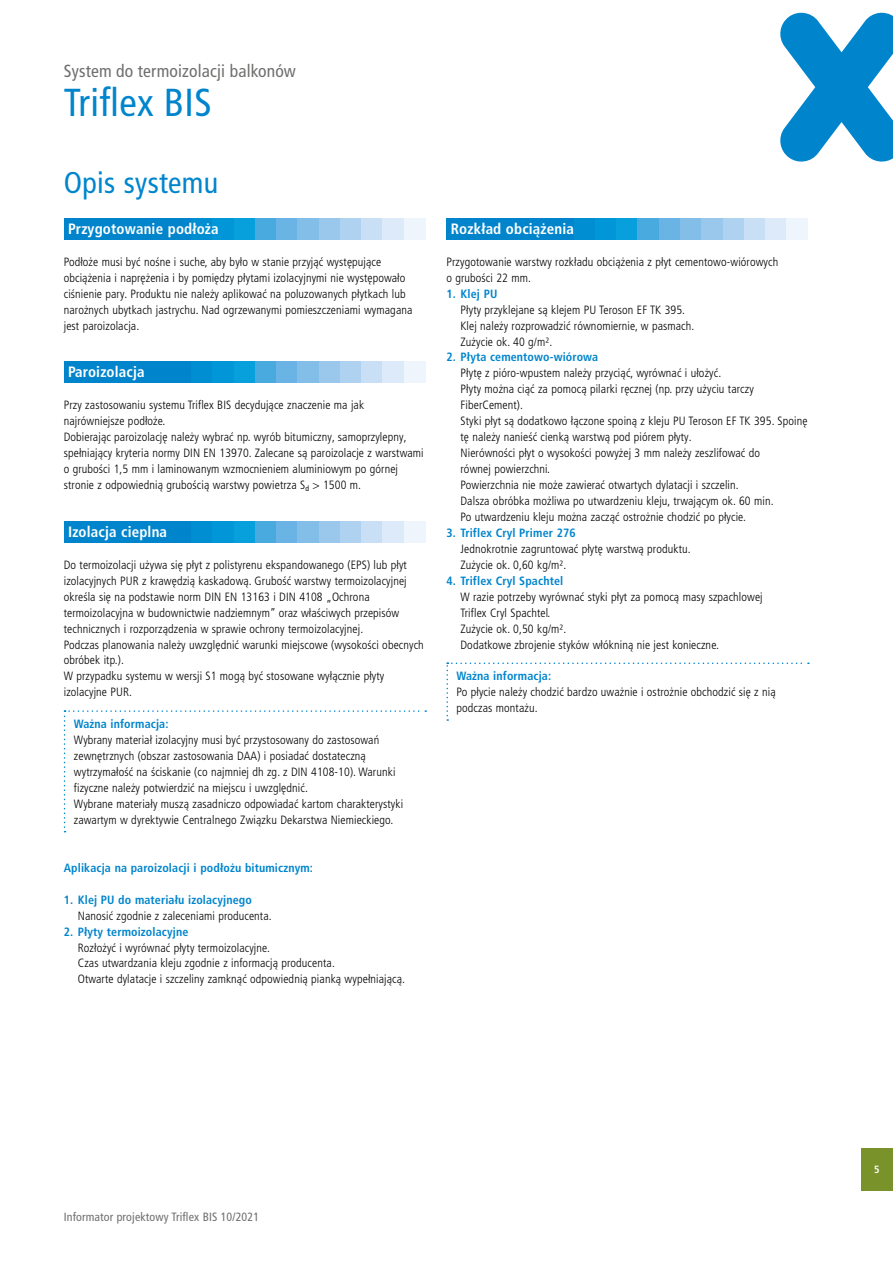
<style>
.page{position:relative;width:893px;height:1263px;background:#fff}
.page>*{position:absolute;margin:0;border:0;box-sizing:border-box;transform-origin:0 0}
.t1{font:condensed 39px "Frutiger LT Pro";letter-spacing:.01em;color:#0085cd}
.t2{font:condensed 30px "Frutiger LT Pro";letter-spacing:.01em;color:#0085cd}
.t3{font:condensed 17.55px "Frutiger LT Pro";letter-spacing:.01em;color:#6f6f6e}
.t4{font:700 condensed 15px "Frutiger LT Pro";letter-spacing:.01em;color:#fff}
.t5{font:300 condensed 12px/15.9px "Frutiger LT Pro";letter-spacing:.01em;color:#000}
.t6{font:700 condensed 12px "Frutiger LT Pro";letter-spacing:.01em;color:#0085cd}
.t7{font:condensed 12px "Frutiger LT Pro";letter-spacing:.01em;color:#6f6f6e}
.t8{font:700 condensed 10.5px "Frutiger LT Pro";color:#fff}
</style>
<div class="page">
<div style="left:861px;top:1148px;width:32px;height:43px;background:#799229"></div>
<svg style="left:780px;top:13px;width:113px;height:149px"></svg>
<svg style="left:446px;top:662px;width:363px;height:59px"></svg>
<div style="left:446px;top:218px;width:128px;height:21px;background:#0085cd"></div>
<div style="left:574px;top:218px;width:21px;height:21px;background:#008ed2"></div>
<div style="left:595px;top:218px;width:22px;height:21px;background:#0096d7"></div>
<div style="left:617px;top:218px;width:21px;height:21px;background:#08a0dc"></div>
<div style="left:638px;top:218px;width:21px;height:21px;background:#49aae0"></div>
<div style="left:659px;top:218px;width:21px;height:21px;background:#69b4e4"></div>
<div style="left:680px;top:218px;width:22px;height:21px;background:#83bee9"></div>
<div style="left:702px;top:218px;width:21px;height:21px;background:#9ac8ec"></div>
<div style="left:723px;top:218px;width:21px;height:21px;background:#afd2f0"></div>
<div style="left:744px;top:218px;width:21px;height:21px;background:#c8dff5"></div>
<div style="left:765px;top:218px;width:22px;height:21px;background:#dceaf9"></div>
<div style="left:787px;top:218px;width:21px;height:21px;background:#eef5fc"></div>
<svg style="left:64px;top:710px;width:362px;height:122px"></svg>
<div style="left:64px;top:218px;width:127px;height:21px;background:#0085cd"></div>
<div style="left:191px;top:218px;width:22px;height:21px;background:#008ed2"></div>
<div style="left:213px;top:218px;width:21px;height:21px;background:#0096d7"></div>
<div style="left:234px;top:218px;width:21px;height:21px;background:#08a0dc"></div>
<div style="left:255px;top:218px;width:21px;height:21px;background:#49aae0"></div>
<div style="left:276px;top:218px;width:22px;height:21px;background:#69b4e4"></div>
<div style="left:298px;top:218px;width:21px;height:21px;background:#83bee9"></div>
<div style="left:319px;top:218px;width:21px;height:21px;background:#9ac8ec"></div>
<div style="left:340px;top:218px;width:21px;height:21px;background:#afd2f0"></div>
<div style="left:361px;top:218px;width:22px;height:21px;background:#c8dff5"></div>
<div style="left:383px;top:218px;width:21px;height:21px;background:#dceaf9"></div>
<div style="left:404px;top:218px;width:21px;height:21px;background:#eef5fc"></div>
<div style="left:64px;top:361px;width:127px;height:22px;background:#0085cd"></div>
<div style="left:191px;top:361px;width:22px;height:22px;background:#008ed2"></div>
<div style="left:213px;top:361px;width:21px;height:22px;background:#0096d7"></div>
<div style="left:234px;top:361px;width:21px;height:22px;background:#08a0dc"></div>
<div style="left:255px;top:361px;width:21px;height:22px;background:#49aae0"></div>
<div style="left:276px;top:361px;width:22px;height:22px;background:#69b4e4"></div>
<div style="left:298px;top:361px;width:21px;height:22px;background:#83bee9"></div>
<div style="left:319px;top:361px;width:21px;height:22px;background:#9ac8ec"></div>
<div style="left:340px;top:361px;width:21px;height:22px;background:#afd2f0"></div>
<div style="left:361px;top:361px;width:22px;height:22px;background:#c8dff5"></div>
<div style="left:383px;top:361px;width:21px;height:22px;background:#dceaf9"></div>
<div style="left:404px;top:361px;width:21px;height:22px;background:#eef5fc"></div>
<div style="left:64px;top:521px;width:127px;height:21px;background:#0085cd"></div>
<div style="left:191px;top:521px;width:22px;height:21px;background:#008ed2"></div>
<div style="left:213px;top:521px;width:21px;height:21px;background:#0096d7"></div>
<div style="left:234px;top:521px;width:21px;height:21px;background:#08a0dc"></div>
<div style="left:255px;top:521px;width:21px;height:21px;background:#49aae0"></div>
<div style="left:276px;top:521px;width:22px;height:21px;background:#69b4e4"></div>
<div style="left:298px;top:521px;width:21px;height:21px;background:#83bee9"></div>
<div style="left:319px;top:521px;width:21px;height:21px;background:#9ac8ec"></div>
<div style="left:340px;top:521px;width:21px;height:21px;background:#afd2f0"></div>
<div style="left:361px;top:521px;width:22px;height:21px;background:#c8dff5"></div>
<div style="left:383px;top:521px;width:21px;height:21px;background:#dceaf9"></div>
<div style="left:404px;top:521px;width:21px;height:21px;background:#eef5fc"></div>
<h3 class="t3" style="left:64px;top:61px;width:234px">System do termoizolacji balkonów</h3>
<h1 class="t1" style="left:64px;top:80px;width:149px">Triflex BIS</h1>
<h2 class="t2" style="left:64px;top:165px;width:156px">Opis systemu</h2>
<p class="t4" style="left:68px;top:220px;width:152px">Przygotowanie podłoża</p>
<p class="t5" style="left:64px;top:254px;width:350px">Podłoże musi być nośne i suche, aby było w stanie przyjąć występujące obciążenia i naprężenia i by pomiędzy płytami izolacyjnymi nie występowało ciśnienie pary. Produktu nie należy aplikować na poluzowanych płytkach lub narożnych ubytkach jastrychu. Nad ogrzewanymi pomieszczeniami wymagana jest paroizolacja.</p>
<p class="t4" style="left:68px;top:363px;width:78px">Paroizolacja</p>
<p class="t5" style="left:64px;top:397px;width:361px">Przy zastosowaniu systemu Triflex BIS decydujące znaczenie ma jak najrówniejsze podłoże.<br>Dobierając paroizolację należy wybrać np. wyrób bitumiczny, samoprzylepny, spełniający kryteria normy DIN EN 13970. Zalecane są paroizolacje z warstwami o grubości 1,5 mm i laminowanym wzmocnieniem aluminiowym po górnej stronie z odpowiednią grubością warstwy powietrza S<sub>d</sub> &gt; 1500 m.</p>
<p class="t4" style="left:68px;top:523px;width:101px">Izolacja cieplna</p>
<p class="t5" style="left:64px;top:557px;width:362px">Do termoizolacji używa się płyt z polistyrenu ekspandowanego (EPS) lub płyt izolacyjnych PUR z krawędzią kaskadową. Grubość warstwy termoizolacyjnej określa się na podstawie norm DIN EN 13163 i DIN 4108 „Ochrona termoizolacyjna w budownictwie nadziemnym” oraz właściwych przepisów technicznych i rozporządzenia w sprawie ochrony termoizolacyjnej.<br>Podczas planowania należy uwzględnić warunki miejscowe (wysokości obecnych obróbek itp.).<br>W przypadku systemu w wersji S1 mogą być stosowane wyłącznie płyty izolacyjne PUR.</p>
<p class="t6" style="left:74px;top:717px;width:96px">Ważna informacja:</p>
<p class="t5" style="left:74px;top:732px;width:331px">Wybrany materiał izolacyjny musi być przystosowany do zastosowań zewnętrznych (obszar zastosowania DAA) i posiadać dostateczną wytrzymałość na ściskanie (co najmniej dh zg. z DIN 4108-10). Warunki fizyczne należy potwierdzić na miejscu i uwzględnić.<br>Wybrane materiały muszą zasadniczo odpowiadać kartom charakterystyki zawartym w dyrektywie Centralnego Związku Dekarstwa Niemieckiego.</p>
<p class="t6" style="left:64px;top:860px;width:251px">Aplikacja na paroizolacji i podłożu bitumicznym:</p>
<p class="t6" style="left:64px;top:892px;width:190px">1. Klej PU do materiału izolacyjnego</p>
<p class="t5" style="left:78px;top:908px;width:195px">Nanosić zgodnie z zaleceniami producenta.</p>
<p class="t6" style="left:64px;top:924px;width:126px">2. Płyty termoizolacyjne</p>
<p class="t5" style="left:78px;top:939px;width:329px">Rozłożyć i wyrównać płyty termoizolacyjne.<br>Czas utwardzania kleju zgodnie z informacją producenta.<br>Otwarte dylatacje i szczeliny zamknąć odpowiednią pianką wypełniającą.</p>
<p class="t4" style="left:451px;top:220px;width:125px">Rozkład obciążenia</p>
<p class="t5" style="left:446px;top:254px;width:333px">Przygotowanie warstwy rozkładu obciążenia z płyt cementowo-wiórowych o grubości 22 mm.</p>
<p class="t6" style="left:446px;top:286px;width:52px">1. Klej PU</p>
<p class="t5" style="left:460px;top:302px;width:235px">Płyty przyklejane są klejem PU Teroson EF TK 395.<br>Klej należy rozprowadzić równomiernie, w pasmach.<br>Zużycie ok. 40 g/m².</p>
<p class="t6" style="left:446px;top:350px;width:153px">2. Płyta cementowo-wiórowa</p>
<p class="t5" style="left:460px;top:365px;width:348px">Płytę z pióro-wpustem należy przyciąć, wyrównać i ułożyć.<br>Płyty można ciąć za pomocą pilarki ręcznej (np. przy użyciu tarczy FiberCement).<br>Styki płyt są dodatkowo łączone spoiną z kleju PU Teroson EF TK 395. Spoinę tę należy nanieść cienką warstwą pod piórem płyty.<br>Nierówności płyt o wysokości powyżej 3 mm należy zeszlifować do<br>równej powierzchni.<br>Powierzchnia nie może zawierać otwartych dylatacji i szczelin.<br>Dalsza obróbka możliwa po utwardzeniu kleju, trwającym ok. 60 min.<br>Po utwardzeniu kleju można zacząć ostrożnie chodzić po płycie.</p>
<p class="t6" style="left:446px;top:526px;width:131px">3. Triflex Cryl Primer 276</p>
<p class="t5" style="left:460px;top:541px;width:232px">Jednokrotnie zagruntować płytę warstwą produktu.<br>Zużycie ok. 0,60 kg/m².</p>
<p class="t6" style="left:446px;top:573px;width:118px">4. Triflex Cryl Spachtel</p>
<p class="t5" style="left:460px;top:589px;width:304px">W razie potrzeby wyrównać styki płyt za pomocą masy szpachlowej Triflex Cryl Spachtel.<br>Zużycie ok. 0,50 kg/m².<br>Dodatkowe zbrojenie styków włókniną nie jest konieczne.</p>
<p class="t6" style="left:457px;top:669px;width:96px">Ważna informacja:</p>
<p class="t5" style="left:457px;top:684px;width:321px">Po płycie należy chodzić bardzo uważnie i ostrożnie obchodzić się z nią podczas montażu.</p>
<p class="t7" style="left:64px;top:1210px;width:197px">Informator projektowy Triflex BIS 10/2021</p>
<p class="t8" style="left:874px;top:1163px;width:7px">5</p>
</div>
